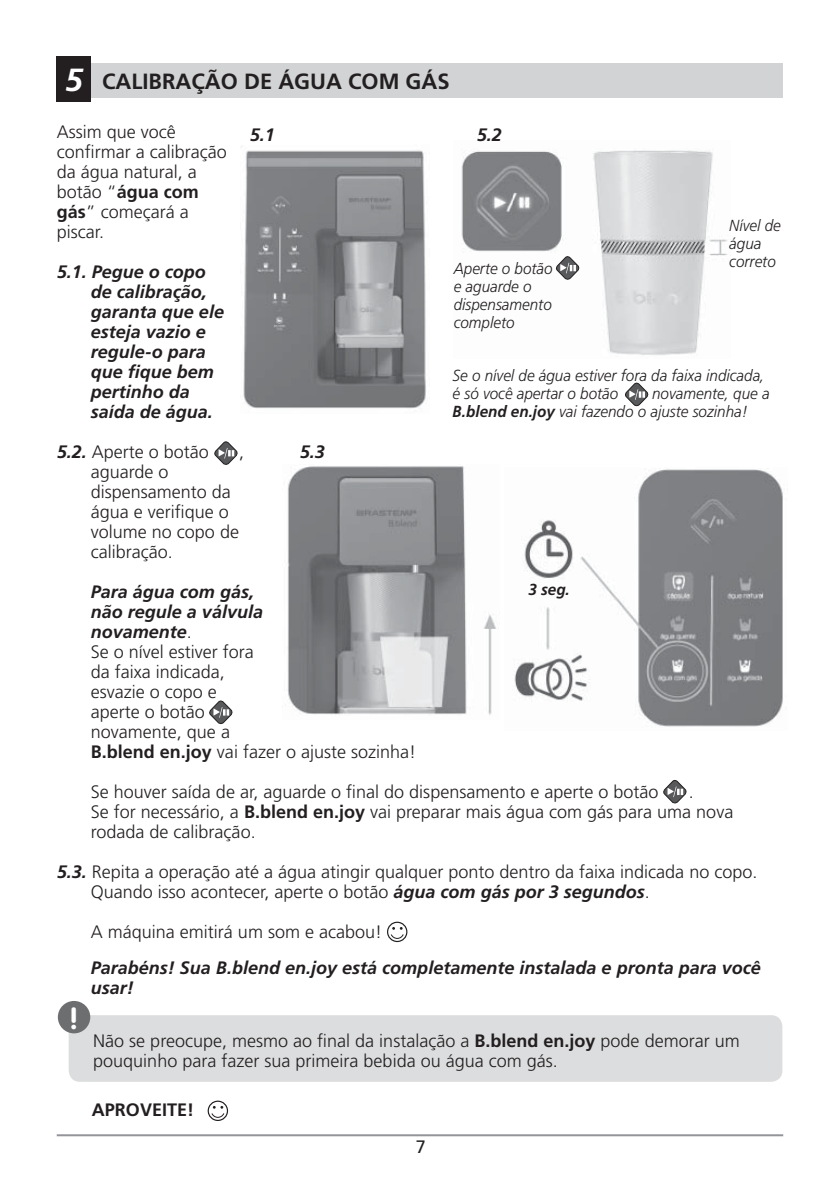
<style>
.page{position:relative;width:840px;height:1191px;background:#fff}
.page>*{position:absolute;margin:0;border:0;box-sizing:border-box;transform-origin:0 0}
.t1{font:italic 700 32px "Frutiger";color:#fff}
.t2{font:700 30px "VAG Rounded";color:#fff}
.t3{font:700 22px "Frutiger";color:#231f20}
.t4{font:300 18px/20px "Frutiger";color:#231f20}
.t5{font:italic 700 18px/20px "Frutiger";color:#231f20}
.t6{font:700 18px "Frutiger";color:#231f20}
.t7{font:18px "Frutiger";color:#231f20}
.t8{font:italic 300 16px/18.2px "Frutiger";color:#231f20;scale:.95 1}
.t9{font:italic 700 16px "Frutiger";color:#231f20;scale:.95 1}
.s1{font-weight:700}
.s2{font-weight:700;font-style:italic}
</style>
<div class="page">
<img style="left:287px;top:466px;width:209px;height:249px">
<img style="left:514px;top:469px;width:269px;height:258px">
<img style="left:461px;top:150px;width:267px;height:205px">
<div style="left:88px;top:64px;width:694px;height:34px;background:#d1d3d4"></div>
<div style="left:57px;top:57px;width:34px;height:45px;background:#231f20"></div>
<img style="left:241px;top:146px;width:185px;height:263px">
<div style="left:207px;top:1100px;width:21px;height:21px;border:1px solid #231f20;border-radius:50%"></div>
<svg style="left:210px;top:1106px;width:15px;height:12px"></svg>
<div style="left:387px;top:921px;width:20px;height:21px;border:1px solid #231f20;border-radius:50%"></div>
<svg style="left:389px;top:927px;width:15px;height:12px"></svg>
<svg style="left:555px;top:255px;width:24px;height:25px"></svg>
<svg style="left:625px;top:382px;width:23px;height:25px"></svg>
<svg style="left:214px;top:441px;width:24px;height:24px"></svg>
<svg style="left:209px;top:700px;width:24px;height:24px"></svg>
<svg style="left:663px;top:780px;width:24px;height:24px"></svg>
<hr style="left:57px;top:1134px;width:725px;height:2px;background:#939598">
<div style="left:69px;top:1015px;width:713px;height:66px;background:#dcddde;border-radius:11px"></div>
<div style="left:58px;top:1001px;width:32px;height:32px;background:#6d6e70;border-radius:50%"></div>
<h1 class="t1" style="left:65px;top:67px;width:19px">5</h1>
<p class="t3" style="left:102px;top:73px;width:349px">CALIBRAÇÃO DE ÁGUA COM GÁS</p>
<p class="t4" style="left:57px;top:123px;width:172px">Assim que você confirmar a calibração da água natural, a botão “<span class="s1">água com gás</span>” começará a piscar.</p>
<p class="t5" style="left:91px;top:263px;width:135px;text-indent:-34px">5.1. Pegue o copo de calibração, garanta que ele esteja vazio e regule-o para que fique bem pertinho da saída de água.</p>
<p class="t4" style="left:57px;top:443px;width:154px"><span class="s2">5.2.</span> Aperte o botão</p>
<p class="t4" style="left:239px;top:443px;width:7px">,</p>
<p class="t4" style="left:91px;top:463px;width:150px">aguarde o dispensamento da água e verifique o volume no copo de calibração.</p>
<p class="t4" style="left:91px;top:583px;width:327px"><span class="s2">Para água com gás,<br>não regule a válvula<br>novamente</span>.<br>Se o nível estiver fora<br>da faixa indicada,<br>esvazie o copo e<br>aperte o botão<br>novamente, que a<br><span class="s1">B.blend en.joy</span> vai fazer o ajuste sozinha!</p>
<p class="t4" style="left:91px;top:783px;width:569px">Se houver saída de ar, aguarde o final do dispensamento e aperte o botão</p>
<p class="t5" style="left:249px;top:126px;width:27px">5.1</p>
<p class="t5" style="left:476px;top:126px;width:27px">5.2</p>
<p class="t8" style="left:729px;top:217px;width:56px">Nível de água correto</p>
<p class="t8" style="left:453px;top:260px;width:106px">Aperte o botão e aguarde o dispensamento completo</p>
<p class="t8" style="left:452px;top:367px;width:329px">Se o nível de água estiver fora da faixa indicada, é só você apertar o botão</p>
<p class="t8" style="left:452px;top:386px;width:335px;text-indent:199px">novamente, que a<br><span class="s1">B.blend en.joy</span> vai fazendo o ajuste sozinha!</p>
<p class="t5" style="left:299px;top:443px;width:27px">5.3</p>
<p class="t9" style="left:528px;top:583px;width:45px">3 seg.</p>
<p class="t4" style="left:91px;top:783px;width:643px;text-indent:597px">.<br>Se for necessário, a <span class="s1">B.blend en.joy</span> vai preparar mais água com gás para uma nova rodada de calibração.</p>
<p class="t4" style="left:91px;top:863px;width:667px;text-indent:-34px"><span class="s2">5.3.</span> Repita a operação até a água atingir qualquer ponto dentro da faixa indicada no copo.<br>Quando isso acontecer, aperte o botão <span class="s2">água com gás por 3 segundos</span>.</p>
<p class="t4" style="left:91px;top:923px;width:293px">A máquina emitirá um som e acabou!</p>
<p class="t5" style="left:91px;top:959px;width:671px">Parabéns! Sua B.blend en.joy está completamente instalada e pronta para você usar!</p>
<h2 class="t2" style="left:69px;top:1005px;width:12px">!</h2>
<p class="t4" style="left:93px;top:1032px;width:647px">Não se preocupe, mesmo ao final da instalação a <span class="s1">B.blend en.joy</span> pode demorar um pouquinho para fazer sua primeira bebida ou água com gás.</p>
<p class="t6" style="left:92px;top:1102px;width:104px">APROVEITE!</p>
<p class="t7" style="left:415px;top:1140px;width:12px">7</p>
</div>
